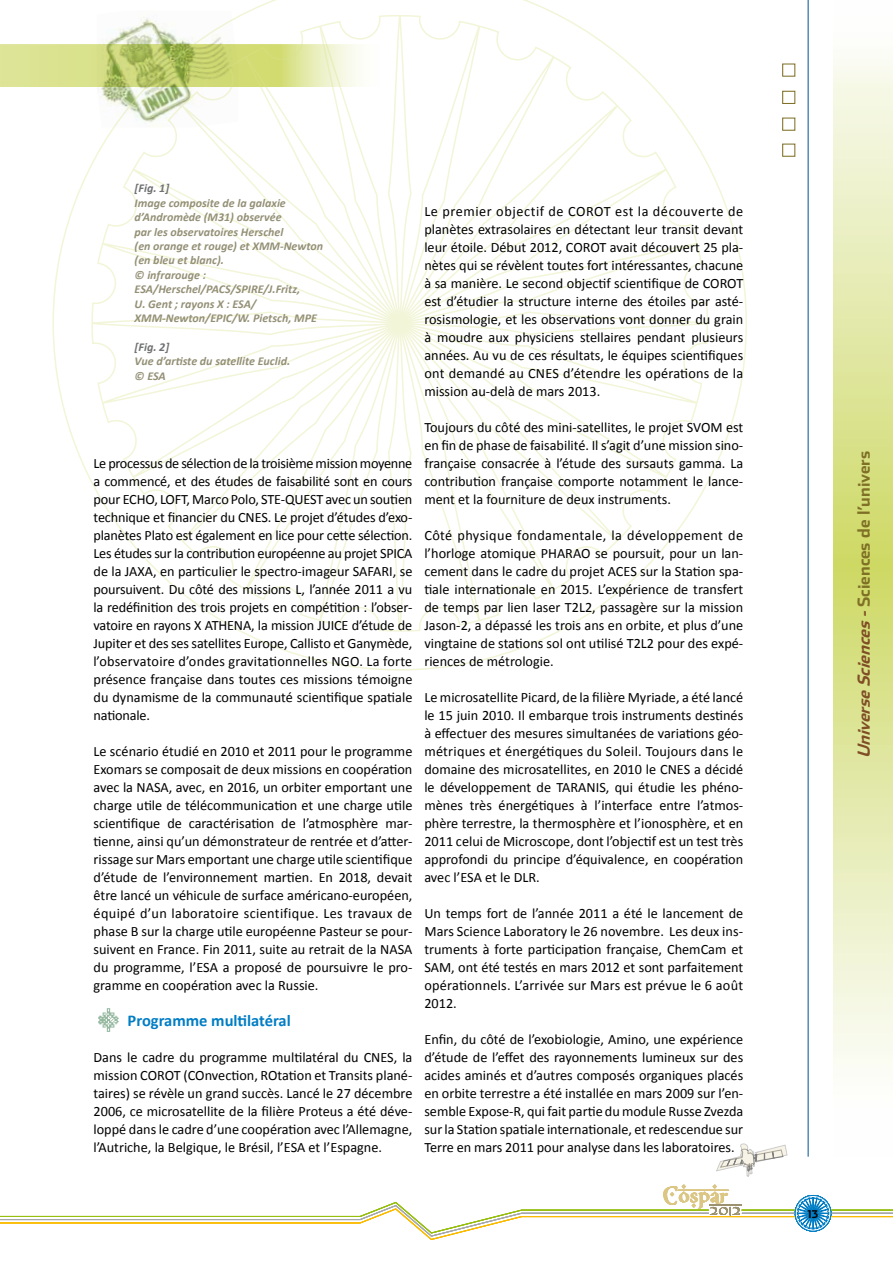
<style>
.page{position:relative;width:893px;height:1263px;background:#fff}
.page>*{position:absolute;margin:0;border:0;box-sizing:border-box;transform-origin:0 0}
.t1{font:23.1px "XXIIARABIAN ONENIGHTSTAND Bold";color:#dbc684}
.t2{font:700 16.5px "Stainless";color:#7f7026}
.t3{font:700 16.5px "Calibri";color:#007dc4}
.t4{font:14.25px/18px "Calibri";color:#000;text-align:justify}
.t5{font:italic 700 12px/14.4px "Calibri";color:#949076}
.t6{font:italic 700 12px "Calibri";color:#707172}
.t7{font:700 10.65px "Stainless";color:#000}
.s1{font-style:italic;color:#804e26}
</style>
<div class="page">
<div style="left:0;top:45px;width:386px;height:41px;background:#dbe392"></div>
<svg style="left:833px;top:58px;width:60px;height:1010px;background:#e4eaad"></svg>
<svg style="left:78px;top:2px;width:643px;height:643px"></svg>
<img style="left:98px;top:1008px;width:21px;height:24px">
<svg style="left:717px;top:1144px;width:70px;height:33px"></svg>
<hr style="left:808px;top:0;width:1px;height:1157px;background:#005192">
<div style="left:782px;top:118px;width:13px;height:12px;border:1px solid #7f7026"></div>
<div style="left:782px;top:144px;width:13px;height:12px;border:1px solid #7f7026"></div>
<div style="left:782px;top:91px;width:13px;height:13px;border:1px solid #7f7026"></div>
<div style="left:782px;top:64px;width:13px;height:12px;border:1px solid #7f7026"></div>
<div style="left:795px;top:1195px;width:36px;height:36px;border:1px solid #007dc4;border-radius:50%"></div>
<svg style="left:0;top:1196px;width:893px;height:44px"></svg>
<p class="t6" style="left:135px;top:181px;width:36px">[Fig. 1]</p>
<p class="t5" style="left:135px;top:195px;width:190px">Image composite de la galaxie d’Andromède (M31) observée<br>par les observatoires Herschel<br>(en orange et rouge) et XMM-Newton (en bleu et blanc).<br>© infrarouge :<br>ESA/Herschel/PACS/SPIRE/J.Fritz,<br>U. Gent ; rayons X : ESA/<br>XMM-Newton/EPIC/W. Pietsch, MPE</p>
<p class="t6" style="left:135px;top:339px;width:36px">[Fig. 2]</p>
<p class="t5" style="left:135px;top:353px;width:157px">Vue d’artiste du satellite Euclid. © ESA</p>
<p class="t4" style="left:94px;top:454px;width:320px">Le processus de sélection de la troisième mission moyenne a commencé, et des études de faisabilité sont en cours pour ECHO, LOFT, Marco Polo, STE-QUEST avec un soutien technique et financier du CNES. Le projet d’études d’exo&shy;planètes Plato est également en lice pour cette sélection.<br>Les études sur la contribution européenne au projet SPICA de la JAXA, en particulier le spectro-imageur SAFARI, se poursuivent. Du côté des missions L, l’année 2011 a vu la redéfinition des trois projets en compétition : l’obser&shy;vatoire en rayons X ATHENA, la mission JUICE d’étude de Jupiter et des ses satellites Europe, Callisto et Ganymède, l’observatoire d’ondes gravitationnelles NGO. La forte présence française dans toutes ces missions témoigne du dynamisme de la communauté scientifique spatiale nationale.</p>
<p class="t4" style="left:94px;top:742px;width:320px">Le scénario étudié en 2010 et 2011 pour le programme Exomars se composait de deux missions en coopération avec la NASA, avec, en 2016, un orbiter emportant une charge utile de télécommunication et une charge utile scientifique de caractérisation de l’atmosphère mar&shy;tienne, ainsi qu’un démonstrateur de rentrée et d’atter&shy;rissage sur Mars emportant une charge utile scientifique d’étude de l’environnement martien. En 2018, devait être lancé un véhicule de surface américano-européen, équipé d’un laboratoire scientifique. Les travaux de phase B sur la charge utile européenne Pasteur se pour&shy;suivent en France. Fin 2011, suite au retrait de la NASA du programme, l’ESA a proposé de poursuivre le pro&shy;gramme en coopération avec la Russie.</p>
<p class="t3" style="left:128px;top:1010px;width:165px">Programme multilatéral</p>
<p class="t4" style="left:94px;top:1048px;width:320px">Dans le cadre du programme multilatéral du CNES, la mission COROT (COnvection, ROtation et Transits plané&shy;taires) se révèle un grand succès. Lancé le 27 décembre 2006, ce microsatellite de la filière Proteus a été déve&shy;loppé dans le cadre d’une coopération avec l’Allemagne, l’Autriche, la Belgique, le Brésil, l’ESA et l’Espagne.</p>
<p class="t4" style="left:424px;top:202px;width:320px">Le premier objectif de COROT est la découverte de planètes extrasolaires en détectant leur transit devant leur étoile. Début 2012, COROT avait découvert 25 pla&shy;nètes qui se révèlent toutes fort intéressantes, chacune à sa manière. Le second objectif scientifique de COROT est d’étudier la structure interne des étoiles par asté&shy;rosismologie, et les observations vont donner du grain à moudre aux physiciens stellaires pendant plusieurs années. Au vu de ces résultats, le équipes scientifiques ont demandé au CNES d’étendre les opérations de la mission au-delà de mars 2013.</p>
<p class="t4" style="left:424px;top:418px;width:320px">Toujours du côté des mini-satellites, le projet SVOM est en fin de phase de faisabilité. Il s’agit d’une mission sino&shy;française consacrée à l’étude des sursauts gamma. La contribution française comporte notamment le lance&shy;ment et la fourniture de deux instruments.</p>
<p class="t4" style="left:424px;top:526px;width:320px">Côté physique fondamentale, la développement de l’horloge atomique PHARAO se poursuit, pour un lan&shy;cement dans le cadre du projet ACES sur la Station spa&shy;tiale internationale en 2015. L’expérience de transfert de temps par lien laser T2L2, passagère sur la mission Jason-2, a dépassé les trois ans en orbite, et plus d’une vingtaine de stations sol ont utilisé T2L2 pour des expé&shy;riences de métrologie.</p>
<p class="t4" style="left:424px;top:688px;width:320px">Le microsatellite Picard, de la filière Myriade, a été lancé le 15 juin 2010. Il embarque trois instruments destinés à effectuer des mesures simultanées de variations géo&shy;métriques et énergétiques du Soleil. Toujours dans le domaine des microsatellites, en 2010 le CNES a décidé le développement de TARANIS, qui étudie les phéno&shy;mènes très énergétiques à l’interface entre l’atmos&shy;phère terrestre, la thermosphère et l’ionosphère, et en 2011 celui de Microscope, dont l’objectif est un test très approfondi du principe d’équivalence, en coopération avec l’ESA et le DLR.</p>
<p class="t4" style="left:424px;top:904px;width:320px">Un temps fort de l’année 2011 a été le lancement de Mars Science Laboratory le 26 novembre. Les deux ins&shy;truments à forte participation française, ChemCam et SAM, ont été testés en mars 2012 et sont parfaitement opérationnels. L’arrivée sur Mars est prévue le 6 août 2012.</p>
<p class="t4" style="left:424px;top:1029px;width:320px">Enfin, du côté de l’exobiologie, Amino, une expérience d’étude de l’effet des rayonnements lumineux sur des acides aminés et d’autres composés organiques placés en orbite terrestre a été installée en mars 2009 sur l’en&shy;semble Expose-R, qui fait partie du module Russe Zvezda sur la Station spatiale internationale, et redescendue sur Terre en mars 2011 pour analyse dans les laboratoires.</p>
<h1 class="t1" style="left:663px;top:1179px;width:67px">COSPAR</h1>
<p class="t2" style="left:854px;top:758px;width:309px;rotate:-90deg"><span class="s1">UniverseSciences-</span>Sciences de l’univers</p>
<p class="t7" style="left:808px;top:1207px;width:12px">13</p>
</div>
